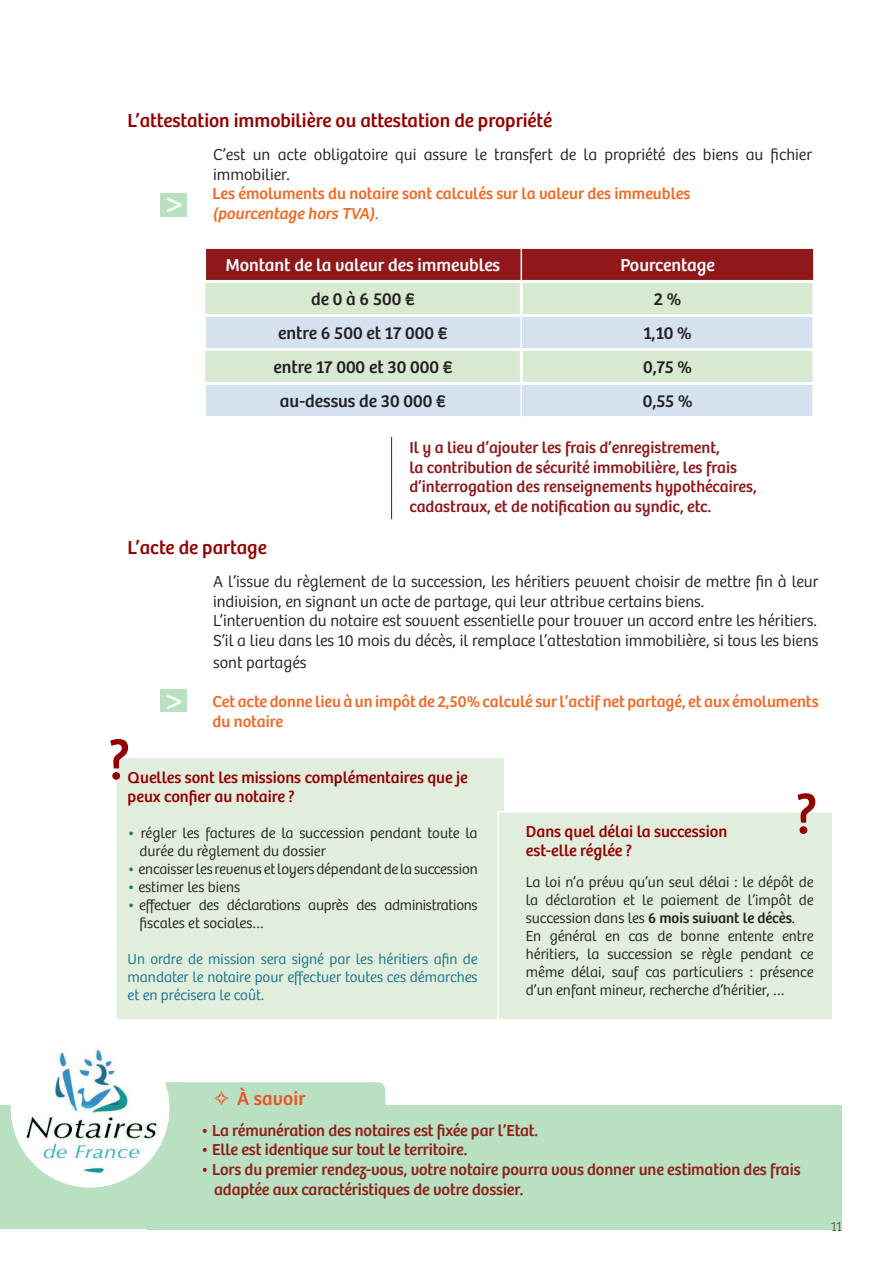
<style>
.page{position:relative;width:893px;height:1263px;background:#fff}
.page>*{position:absolute;margin:0;border:0;box-sizing:border-box;transform-origin:0 0}
.t1{font:57px "Bree";color:#940000}
.t2{font:300 37.8px "Bree";color:#fff}
.t3{font:19.5px "Bree";color:#940000}
.t4{font:19.5px "Bree";letter-spacing:.01em;color:#ee5023}
.t5{font:18px "Bree";color:#231f20}
.t6{font:18px "Bree";color:#fff}
.t7{font:300 16.5px/19.8px "Bree";color:#231f20}
.t8{font:16.5px/19.8px "Bree";letter-spacing:-.005em;color:#90181b}
.t9{font:16.5px/19.8px "Bree";color:#f36821}
.t10{font:16.5px/19.8px "Bree";color:#940000}
.t11{font:300 15px/18px "Bree";color:#231f20}
.t12{font:300 15px/18px "Bree";color:#19728e;text-align:justify}
.t13{font:300 15px/18px "Bree";letter-spacing:-.02em;color:#231f20}
.t14{font:100 13.5px "Bree";color:#231f20}
.s1{font-family:"Corbel";font-weight:700}
.s2{font-weight:400;color:#247a4c}
.s3{font-weight:400}
</style>
<div class="page">
<div style="left:116px;top:757px;width:389px;height:263px;background:#e1eedd"></div>
<div style="left:115px;top:757px;width:390px;height:263px;border:2px solid #fff"></div>
<div style="left:498px;top:812px;width:335px;height:208px;background:#e1eedd"></div>
<div style="left:497px;top:811px;width:336px;height:209px;border:2px solid #fff"></div>
<div style="left:206px;top:249px;width:607px;height:31px;background:#90181b"></div>
<div style="left:205px;top:283px;width:607px;height:31px;background:#d8e9d2"></div>
<svg style="left:205px;top:317px;width:607px;height:99px;background:#d5e4e6"></svg>
<hr style="left:521px;top:317px;width:1px;height:31px;background:#fff">
<hr style="left:521px;top:385px;width:1px;height:31px;background:#fff">
<hr style="left:203px;top:317px;width:3px;height:31px;background:#fff">
<hr style="left:203px;top:385px;width:3px;height:31px;background:#fff">
<hr style="left:521px;top:249px;width:1px;height:31px;background:#fff">
<hr style="left:520px;top:283px;width:3px;height:31px;background:#fff">
<hr style="left:203px;top:348px;width:318px;height:3px;background:#fff">
<hr style="left:521px;top:348px;width:294px;height:3px;background:#fff">
<hr style="left:520px;top:351px;width:3px;height:31px;background:#fff">
<hr style="left:203px;top:382px;width:318px;height:3px;background:#fff">
<hr style="left:521px;top:382px;width:294px;height:3px;background:#fff">
<hr style="left:391px;top:437px;width:1px;height:82px;background:#940000">
<div style="left:161px;top:690px;width:26px;height:22px;background:#b9e0c0"></div>
<div style="left:161px;top:193px;width:26px;height:24px;background:#b9e0c0"></div>
<img style="left:55px;top:1048px;width:63px;height:57px">
<svg style="left:0;top:1105px;width:842px;height:125px;background:#bde1c4"></svg>
<div style="left:0;top:1229px;width:145px;height:34px;background:#fff"></div>
<svg style="left:118px;top:1082px;width:267px;height:23px"></svg>
<p class="t3" style="left:128px;top:110px;width:426px">L’attestation immobilière ou attestation de propriété</p>
<p class="t7" style="left:213px;top:146px;width:601px">C’est un acte obligatoire qui assure le transfert de la propriété des biens au fichier immobilier.</p>
<p class="t9" style="left:213px;top:184px;width:479px">Les émoluments du notaire sont calculés sur la valeur des immeubles (pourcentage hors TVA).</p>
<h2 class="t2" style="left:164px;top:188px;width:22px">&gt;</h2>
<p class="t6" style="left:226px;top:255px;width:276px">Montant de la valeur des immeubles</p>
<p class="t6" style="left:620px;top:255px;width:96px">Pourcentage</p>
<p class="t5" style="left:311px;top:289px;width:105px">de 0 à 6 500 €</p>
<p class="t5" style="left:654px;top:289px;width:29px">2 %</p>
<p class="t5" style="left:278px;top:323px;width:171px">entre 6 500 et 17 000 €</p>
<p class="t5" style="left:643px;top:323px;width:50px">1,10 %</p>
<p class="t5" style="left:273px;top:357px;width:181px">entre 17 000 et 30 000 €</p>
<p class="t5" style="left:643px;top:357px;width:50px">0,75 %</p>
<p class="t5" style="left:280px;top:391px;width:167px">au-dessus de 30 000 €</p>
<p class="t5" style="left:643px;top:391px;width:51px">0,55 %</p>
<p class="t8" style="left:409px;top:438px;width:349px">Il y a lieu d’ajouter les frais d’enregistrement,<br>la contribution de sécurité immobilière, les frais d’interrogation des renseignements hypothécaires, cadastraux, et de notification au syndic, etc.</p>
<p class="t3" style="left:128px;top:537px;width:141px">L’acte de partage</p>
<p class="t7" style="left:213px;top:573px;width:607px">A l’issue du règlement de la succession, les héritiers peuvent choisir de mettre fin à leur indivision, en signant un acte de partage, qui leur attribue certains biens.<br>L’intervention du notaire est souvent essentielle pour trouver un accord entre les héritiers.<br>S’il a lieu dans les 10 mois du décès, il remplace l’attestation immobilière, si tous les biens</p>
<p class="t7" style="left:213px;top:654px;width:95px">sont partagés</p>
<p class="t9" style="left:213px;top:692px;width:607px">Cet acte donne lieu à un impôt de 2,50% calculé sur l’actif net partagé, et aux émoluments du notaire</p>
<h2 class="t2" style="left:164px;top:684px;width:22px">&gt;</h2>
<h1 class="t1" style="left:109px;top:728px;width:23px">?</h1>
<p class="t10" style="left:128px;top:767px;width:342px"><span class="s1">Q</span>uelles sont les missions complémentaires que je peux confier au notaire ?</p>
<p class="t11" style="left:140px;top:825px;width:340px;text-indent:-12px"><span class="s2">•</span> régler les factures de la succession pendant toute la durée du règlement du dossier</p>
<p class="t11" style="left:128px;top:861px;width:352px"><span class="s2">•</span> encaisser les revenus et loyers dépendant de la succession</p>
<p class="t11" style="left:128px;top:879px;width:114px"><span class="s2">•</span> estimer les biens</p>
<p class="t13" style="left:140px;top:897px;width:340px;text-indent:-12px"><span class="s2">•</span> effectuer des déclarations auprès des administrations fiscales et sociales…</p>
<p class="t12" style="left:128px;top:951px;width:352px">Un ordre de mission sera signé par les héritiers afin de mandater le notaire pour effectuer toutes ces démarches et en précisera le coût.</p>
<h1 class="t1" style="left:796px;top:782px;width:23px">?</h1>
<p class="t10" style="left:526px;top:822px;width:203px">Dans quel délai la succession est-elle réglée ?</p>
<p class="t11" style="left:526px;top:874px;width:289px">La loi n’a prévu qu’un seul délai : le dépôt de la déclaration et le paiement de l’impôt de succession dans les <span class="s3">6 mois suivant le décès</span>.<br>En général en cas de bonne entente entre héritiers, la succession se règle pendant ce même délai, sauf cas particuliers : présence d’un enfant mineur, recherche d’héritier, …</p>
<p class="t4" style="left:237px;top:1087px;width:70px">À savoir</p>
<p class="t8" style="left:201px;top:1120px;width:339px">• La rémunération des notaires est fixée par l’Etat.</p>
<p class="t8" style="left:201px;top:1140px;width:268px">• Elle est identique sur tout le territoire.</p>
<p class="t8" style="left:214px;top:1160px;width:588px;text-indent:-14px">• Lors du premier rendez-vous, votre notaire pourra vous donner une estimation des frais adaptée aux caractéristiques de votre dossier.</p>
<p class="t14" style="left:831px;top:1221px;width:12px">11</p>
</div>
